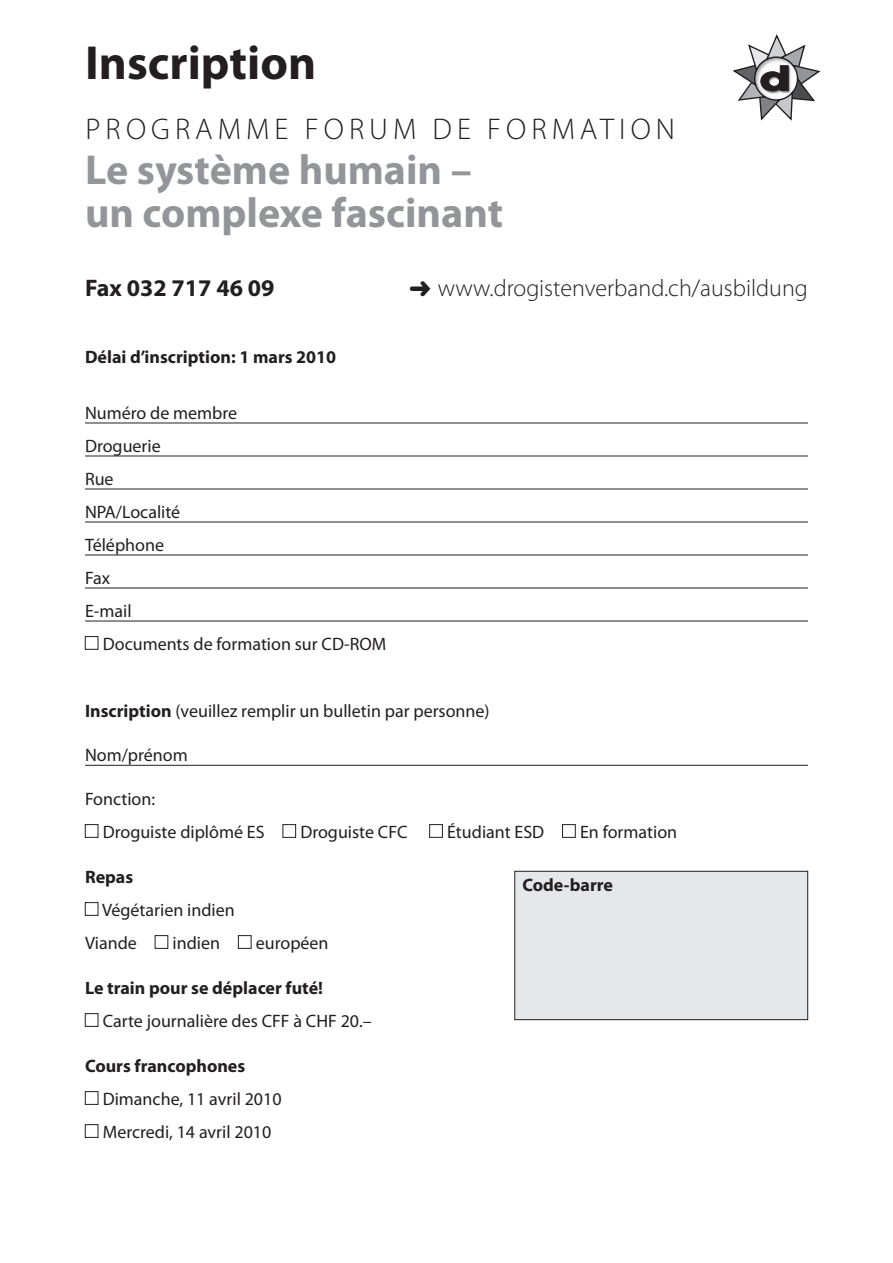
<style>
.page{position:relative;width:893px;height:1263px;background:#fff}
.page>*{position:absolute;margin:0;border:0;box-sizing:border-box;transform-origin:0 0}
.t1{font:700 48px "Myriad Pro";color:#231f20}
.t2{font:700 42px/43.5px "Myriad Pro";color:#939598}
.t3{font:300 30px "Myriad Pro";letter-spacing:.17em;color:#231f20}
.t4{font:300 24px "Myriad Pro";color:#231f20}
.t5{font:700 24px "Myriad Pro";color:#231f20}
.t6{font:18px/33px "Myriad Pro";color:#231f20}
.t7{font:700 18px "Myriad Pro";color:#231f20}
.s1{font-weight:700}
</style>
<div class="page">
<hr style="left:85px;top:423px;width:723px;height:1px;background:#231f20">
<hr style="left:85px;top:456px;width:723px;height:1px;background:#231f20">
<hr style="left:85px;top:489px;width:723px;height:1px;background:#231f20">
<hr style="left:85px;top:522px;width:723px;height:1px;background:#231f20">
<hr style="left:85px;top:555px;width:723px;height:1px;background:#231f20">
<hr style="left:85px;top:588px;width:723px;height:1px;background:#231f20">
<hr style="left:85px;top:621px;width:723px;height:1px;background:#231f20">
<hr style="left:85px;top:765px;width:723px;height:1px;background:#231f20">
<div style="left:85px;top:636px;width:13px;height:13px;border:1px solid #231f20"></div>
<div style="left:85px;top:824px;width:13px;height:13px;border:1px solid #231f20"></div>
<div style="left:283px;top:824px;width:13px;height:13px;border:1px solid #231f20"></div>
<div style="left:429px;top:824px;width:14px;height:13px;border:1px solid #231f20"></div>
<div style="left:562px;top:824px;width:13px;height:13px;border:1px solid #231f20"></div>
<div style="left:85px;top:902px;width:13px;height:13px;border:1px solid #231f20"></div>
<div style="left:155px;top:935px;width:13px;height:13px;border:1px solid #231f20"></div>
<div style="left:238px;top:935px;width:13px;height:13px;border:1px solid #231f20"></div>
<div style="left:85px;top:1013px;width:13px;height:13px;border:1px solid #231f20"></div>
<div style="left:85px;top:1091px;width:13px;height:13px;border:1px solid #231f20"></div>
<div style="left:85px;top:1124px;width:13px;height:13px;border:1px solid #231f20"></div>
<svg style="left:733px;top:34px;width:87px;height:87px"></svg>
<div style="left:515px;top:871px;width:293px;height:149px;background:#e6e7e9"></div>
<div style="left:514px;top:871px;width:294px;height:149px;border:1px solid #231f20"></div>
<h1 class="t1" style="left:85px;top:31px;width:233px">Inscription</h1>
<h3 class="t3" style="left:85px;top:111px;width:591px">Programme forum de formation</h3>
<h2 class="t2" style="left:85px;top:146px;width:420px">Le système humain – un complexe fascinant</h2>
<h3 class="t5" style="left:85px;top:272px;width:191px">Fax 032 717 46 09</h3>
<h3 class="t4" style="left:409px;top:273px;width:400px">➜ www.drogistenverband.ch/ausbildung</h3>
<p class="t7" style="left:85px;top:345px;width:253px">Délai d’inscription: 1 mars 2010</p>
<p class="t6" style="left:85px;top:396px;width:154px">Numéro de membre<br>Droguerie<br>Rue<br>NPA/Localité<br>Téléphone<br>Fax<br>E-mail</p>
<p class="t6" style="left:103px;top:627px;width:285px">Documents de formation sur CD-ROM</p>
<p class="t6" style="left:85px;top:695px;width:406px"><span class="s1">Inscription</span> (veuillez remplir un bulletin par personne)</p>
<p class="t6" style="left:85px;top:739px;width:104px">Nom/prénom</p>
<p class="t6" style="left:103px;top:782px;width:163px;text-indent:-18px">Fonction:<br>Droguiste diplômé ES</p>
<p class="t6" style="left:300px;top:815px;width:109px">Droguiste CFC</p>
<p class="t6" style="left:447px;top:815px;width:99px">Étudiant ESD</p>
<p class="t6" style="left:580px;top:815px;width:99px">En formation</p>
<p class="t7" style="left:85px;top:865px;width:50px">Repas</p>
<p class="t6" style="left:85px;top:893px;width:151px;text-indent:17px">Végétarien indien<br>Viande</p>
<p class="t6" style="left:173px;top:926px;width:49px">indien</p>
<p class="t6" style="left:256px;top:926px;width:74px">européen</p>
<p class="t7" style="left:85px;top:976px;width:239px">Le train pour se déplacer futé!</p>
<p class="t6" style="left:103px;top:1004px;width:271px">Carte journalière des CFF à CHF 20.–</p>
<p class="t7" style="left:85px;top:1054px;width:162px">Cours francophones</p>
<p class="t6" style="left:103px;top:1082px;width:180px">Dimanche, 11 avril 2010<br>Mercredi, 14 avril 2010</p>
<p class="t7" style="left:522px;top:873px;width:92px">Code-barre</p>
</div>
